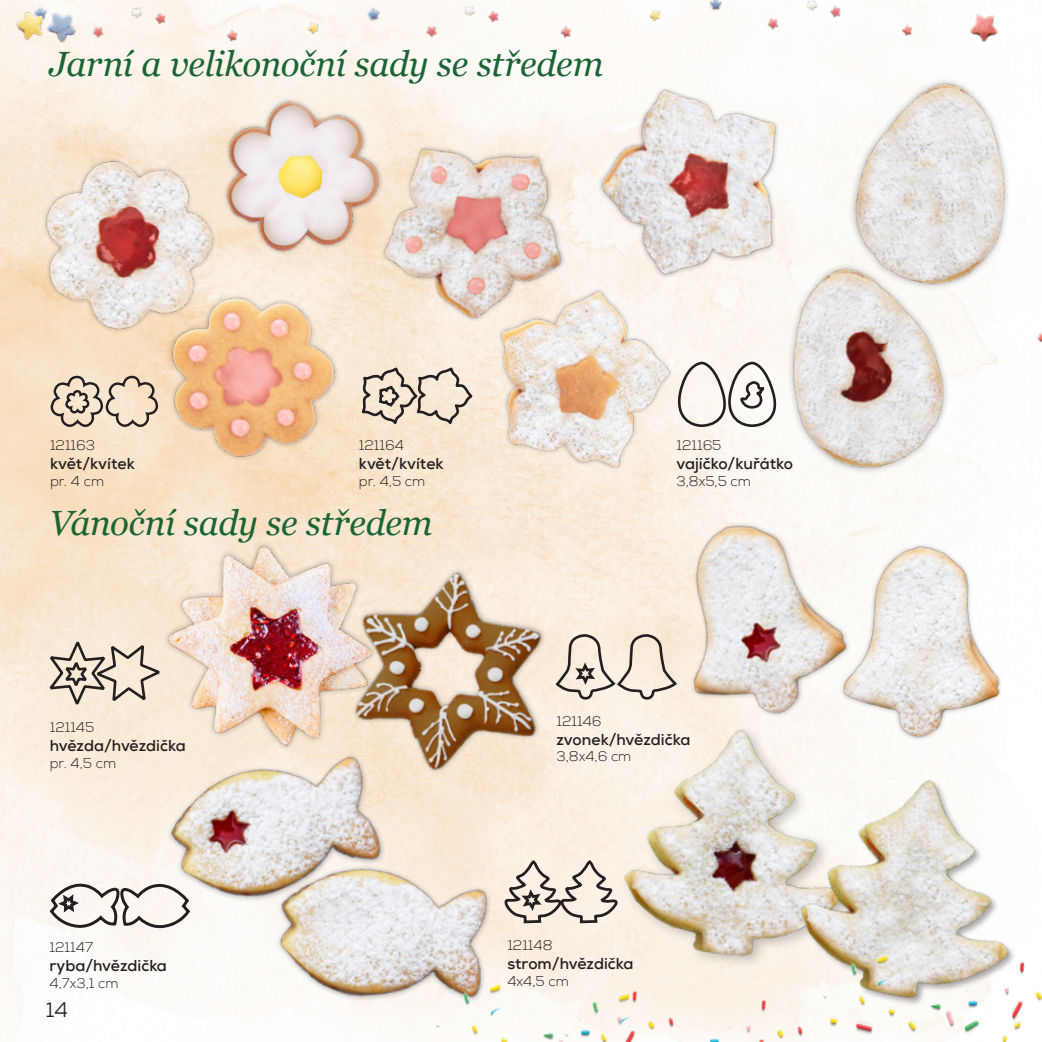
<style>
.page{position:relative;width:1042px;height:1042px;background:#fff}
.page>*{position:absolute;margin:0;border:0;box-sizing:border-box;transform-origin:0 0}
.t1{font:italic 35px "Georgia";letter-spacing:-.01em;color:#1a6533}
.t2{font:21px "Nexa";color:#231f20}
.t3{font:700 15.75px "Nexa";color:#231f20}
.t4{font:300 14px "Nexa";color:#231f20}
</style>
<div class="page">
<svg style="left:620px;top:632px;width:9px;height:57px"></svg>
<svg style="left:48px;top:881px;width:47px;height:47px"></svg>
<svg style="left:45px;top:636px;width:102px;height:74px"></svg>
<img style="left:147px;top:516px;width:264px;height:175px">
<img style="left:271px;top:517px;width:349px;height:304px">
<img style="left:95px;top:691px;width:318px;height:265px">
<img style="left:252px;top:823px;width:306px;height:213px">
<img style="left:629px;top:492px;width:241px;height:197px">
<img style="left:842px;top:537px;width:160px;height:197px">
<img style="left:559px;top:689px;width:307px;height:294px">
<img style="left:780px;top:734px;width:234px;height:220px">
<img style="left:1036px;top:331px;width:6px;height:12px">
<img style="left:957px;top:900px;width:58px;height:54px">
<img style="left:629px;top:0;width:302px;height:44px">
<img style="left:0;top:0;width:257px;height:54px">
<div style="left:287px;top:0;width:304px;height:58px;background:#fdf9f5"></div>
<img style="left:967px;top:0;width:31px;height:35px">
<img style="left:10px;top:0;width:98px;height:67px">
<img style="left:704px;top:954px;width:338px;height:88px">
<img style="left:806px;top:992px;width:129px;height:50px">
<img style="left:317px;top:983px;width:489px;height:59px">
<svg style="left:677px;top:360px;width:57px;height:68px"></svg>
<svg style="left:51px;top:337px;width:90px;height:95px"></svg>
<svg style="left:360px;top:397px;width:115px;height:28px"></svg>
<img style="left:141px;top:284px;width:208px;height:178px">
<img style="left:40px;top:134px;width:189px;height:203px">
<img style="left:673px;top:71px;width:150px;height:246px">
<img style="left:497px;top:289px;width:180px;height:181px">
<img style="left:208px;top:88px;width:107px;height:174px">
<img style="left:734px;top:241px;width:238px;height:280px">
<img style="left:823px;top:35px;width:219px;height:278px">
<img style="left:315px;top:50px;width:358px;height:347px">
<h1 class="t1" style="left:50px;top:42px;width:555px">Jarní a velikonoční sady se středem</h1>
<p class="t4" style="left:50px;top:437px;width:47px">121163</p>
<p class="t3" style="left:50px;top:453px;width:86px">květ/kvítek</p>
<p class="t4" style="left:50px;top:473px;width:56px">pr. 4 cm</p>
<p class="t4" style="left:359px;top:437px;width:46px">121164</p>
<p class="t3" style="left:359px;top:453px;width:86px">květ/kvítek</p>
<p class="t4" style="left:359px;top:473px;width:68px">pr. 4,5 cm</p>
<h1 class="t1" style="left:50px;top:501px;width:385px">Vánoční sady se středem</h1>
<p class="t4" style="left:676px;top:437px;width:47px">121165</p>
<p class="t3" style="left:676px;top:453px;width:118px">vajíčko/kuřátko</p>
<p class="t4" style="left:676px;top:473px;width:76px">3,8x5,5 cm</p>
<p class="t4" style="left:50px;top:719px;width:46px">121145</p>
<p class="t3" style="left:50px;top:735px;width:137px">hvězda/hvězdička</p>
<p class="t4" style="left:50px;top:754px;width:68px">pr. 4,5 cm</p>
<p class="t4" style="left:50px;top:939px;width:45px">121147</p>
<p class="t3" style="left:50px;top:955px;width:119px">ryba/hvězdička</p>
<p class="t4" style="left:50px;top:975px;width:70px">4,7x3,1 cm</p>
<h2 class="t2" style="left:46px;top:996px;width:24px">14</h2>
<p class="t4" style="left:556px;top:712px;width:46px">121146</p>
<p class="t3" style="left:556px;top:729px;width:135px">zvonek/hvězdička</p>
<p class="t4" style="left:556px;top:748px;width:76px">3,8x4,6 cm</p>
<p class="t4" style="left:507px;top:937px;width:47px">121148</p>
<p class="t3" style="left:507px;top:953px;width:128px">strom/hvězdička</p>
<p class="t4" style="left:507px;top:972px;width:63px">4x4,5 cm</p>
</div>
